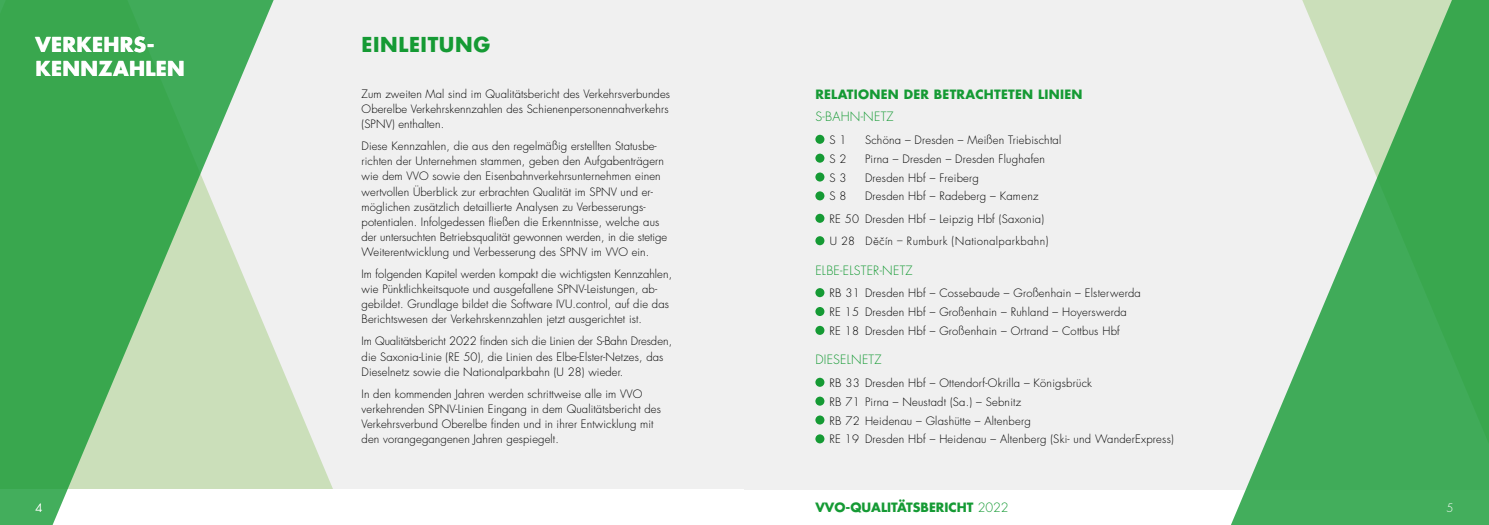
<style>
.page{position:relative;width:1489px;height:525px;background:#fff}
.page>*{position:absolute;margin:0;border:0;box-sizing:border-box;transform-origin:0 0}
.t1{font:700 20px/24px "Futura Std";letter-spacing:.02em;color:#fff}
.t2{font:700 20px "Futura Std";letter-spacing:.03em;color:#159a34}
.t3{font:300 12.5px "Futura Std";letter-spacing:.02em;color:#159a34}
.t4{font:300 12.5px "Futura EFCE";letter-spacing:.02em;color:#000}
.t5{font:700 12.5px "Futura Std";letter-spacing:.02em;color:#159a34}
.t6{font:700 12.5px "Futura Std";color:#159a34}
.t7{font:300 11.25px/15.1px "Futura Std";letter-spacing:.01em;color:#000}
.t8{font:300 11.25px "Futura Std";color:#fff}
.s1{font-weight:300}
</style>
<div class="page">
<div style="left:0;top:0;width:744px;height:489px;background:#f0f0f0"></div>
<svg style="left:278px;top:359px;width:55px;height:130px"></svg>
<svg style="left:0;top:0;width:278px;height:524px;background:#7bc184"></svg>
<div style="left:744px;top:0;width:744px;height:489px;background:#f0f0f0"></div>
<svg style="left:1226px;top:0;width:262px;height:524px"></svg>
<div style="left:815px;top:135px;width:9px;height:9px;background:#159a34;border-radius:50%"></div>
<div style="left:815px;top:153px;width:9px;height:10px;background:#159a34;border-radius:50%"></div>
<div style="left:815px;top:172px;width:9px;height:9px;background:#159a34;border-radius:50%"></div>
<div style="left:815px;top:191px;width:9px;height:9px;background:#159a34;border-radius:50%"></div>
<div style="left:815px;top:214px;width:9px;height:9px;background:#159a34;border-radius:50%"></div>
<div style="left:815px;top:236px;width:9px;height:9px;background:#159a34;border-radius:50%"></div>
<div style="left:815px;top:288px;width:9px;height:9px;background:#159a34;border-radius:50%"></div>
<div style="left:815px;top:307px;width:9px;height:9px;background:#159a34;border-radius:50%"></div>
<div style="left:815px;top:325px;width:9px;height:10px;background:#159a34;border-radius:50%"></div>
<div style="left:815px;top:377px;width:9px;height:9px;background:#159a34;border-radius:50%"></div>
<div style="left:815px;top:396px;width:9px;height:9px;background:#159a34;border-radius:50%"></div>
<div style="left:815px;top:415px;width:9px;height:9px;background:#159a34;border-radius:50%"></div>
<div style="left:815px;top:434px;width:9px;height:9px;background:#159a34;border-radius:50%"></div>
<h1 class="t1" style="left:35px;top:32px;width:151px">VERKEHRS-<br>KENNZAHLEN</h1>
<h1 class="t2" style="left:361px;top:31px;width:130px">EINLEITUNG</h1>
<p class="t7" style="left:361px;top:87px;width:310px">Zum zweiten Mal sind im Qualitätsbericht des Verkehrsverbundes<br>Oberelbe Verkehrskennzahlen des Schienenpersonennahverkehrs (SPNV) enthalten.</p>
<p class="t7" style="left:361px;top:139px;width:307px">Diese Kennzahlen, die aus den regelmäßig erstellten Statusbe&shy;richten der Unternehmen stammen, geben den Aufgabenträgern wie dem VVO sowie den Eisenbahnverkehrsunternehmen einen wertvollen Überblick zur erbrachten Qualität im SPNV und er&shy;möglichen zusätzlich detaillierte Analysen zu Verbesserungs&shy;potentialen. Infolgedessen fließen die Erkenntnisse, welche aus der untersuchten Betriebsqualität gewonnen werden, in die stetige Weiterentwicklung und Verbesserung des SPNV im VVO ein.</p>
<p class="t7" style="left:361px;top:266px;width:312px">Im folgenden Kapitel werden kompakt die wichtigsten Kennzahlen, wie Pünktlichkeitsquote und ausgefallene SPNV-Leistungen, ab&shy;gebildet. Grundlage bildet die Software IVU.control, auf die das Berichtswesen der Verkehrskennzahlen jetzt ausgerichtet ist.</p>
<p class="t7" style="left:361px;top:334px;width:312px">Im Qualitätsbericht 2022 finden sich die Linien der S-Bahn Dresden, die Saxonia-Linie (RE 50), die Linien des Elbe-Elster-Netzes, das<br>Dieselnetz sowie die Nationalparkbahn (U 28) wieder.</p>
<p class="t7" style="left:361px;top:386px;width:301px">In den kommenden Jahren werden schrittweise alle im VVO verkehrenden SPNV-Linien Eingang in dem Qualitätsbericht des Verkehrsverbund Oberelbe finden und in ihrer Entwicklung mit den vorangegangenen Jahren gespiegelt.</p>
<p class="t8" style="left:35px;top:500px;width:8px">4</p>
<p class="t5" style="left:815px;top:86px;width:268px">RELATIONEN DER BETRACHTETEN LINIEN</p>
<p class="t3" style="left:815px;top:109px;width:80px">S-BAHN-NETZ</p>
<p class="t7" style="left:829px;top:132px;width:19px">S 1</p>
<p class="t7" style="left:865px;top:132px;width:198px">Schöna – Dresden – Meißen Triebischtal</p>
<p class="t7" style="left:829px;top:151px;width:19px">S 2</p>
<p class="t7" style="left:865px;top:151px;width:181px">Pirna – Dresden – Dresden Flughafen</p>
<p class="t7" style="left:829px;top:170px;width:19px">S 3</p>
<p class="t7" style="left:865px;top:170px;width:115px">Dresden Hbf – Freiberg</p>
<p class="t7" style="left:829px;top:189px;width:19px">S 8</p>
<p class="t7" style="left:829px;top:185px;width:216px;line-height:22.4px;text-indent:35px">Dresden Hbf – Radeberg – Kamenz<br>RE 50 Dresden Hbf – Leipzig Hbf (Saxonia)</p>
<p class="t4" style="left:829px;top:234px;width:221px">U 28 Děčín – Rumburk (Nationalparkbahn)</p>
<p class="t3" style="left:815px;top:262px;width:99px">ELBE-ELSTER-NETZ</p>
<p class="t7" style="left:829px;top:284px;width:313px;line-height:18.9px">RB 31 Dresden Hbf – Cossebaude – Großenhain – Elsterwerda<br>RE 15 Dresden Hbf – Großenhain – Ruhland – Hoyerswerda<br>RE 18 Dresden Hbf – Großenhain – Ortrand – Cottbus Hbf</p>
<p class="t3" style="left:815px;top:352px;width:68px">DIESELNETZ</p>
<p class="t7" style="left:829px;top:373px;width:346px;line-height:18.9px">RB 33 Dresden Hbf – Ottendorf-Okrilla – Königsbrück<br>RB 71 Pirna – Neustadt (Sa.) – Sebnitz<br>RB 72 Heidenau – Glashütte – Altenberg<br>RE 19 Dresden Hbf – Heidenau – Altenberg (Ski- und WanderExpress)</p>
<p class="t6" style="left:815px;top:499px;width:195px">VVO-QUALITÄTSBERICHT <span class="s1">2022</span></p>
<p class="t8" style="left:1446px;top:500px;width:8px">5</p>
</div>
